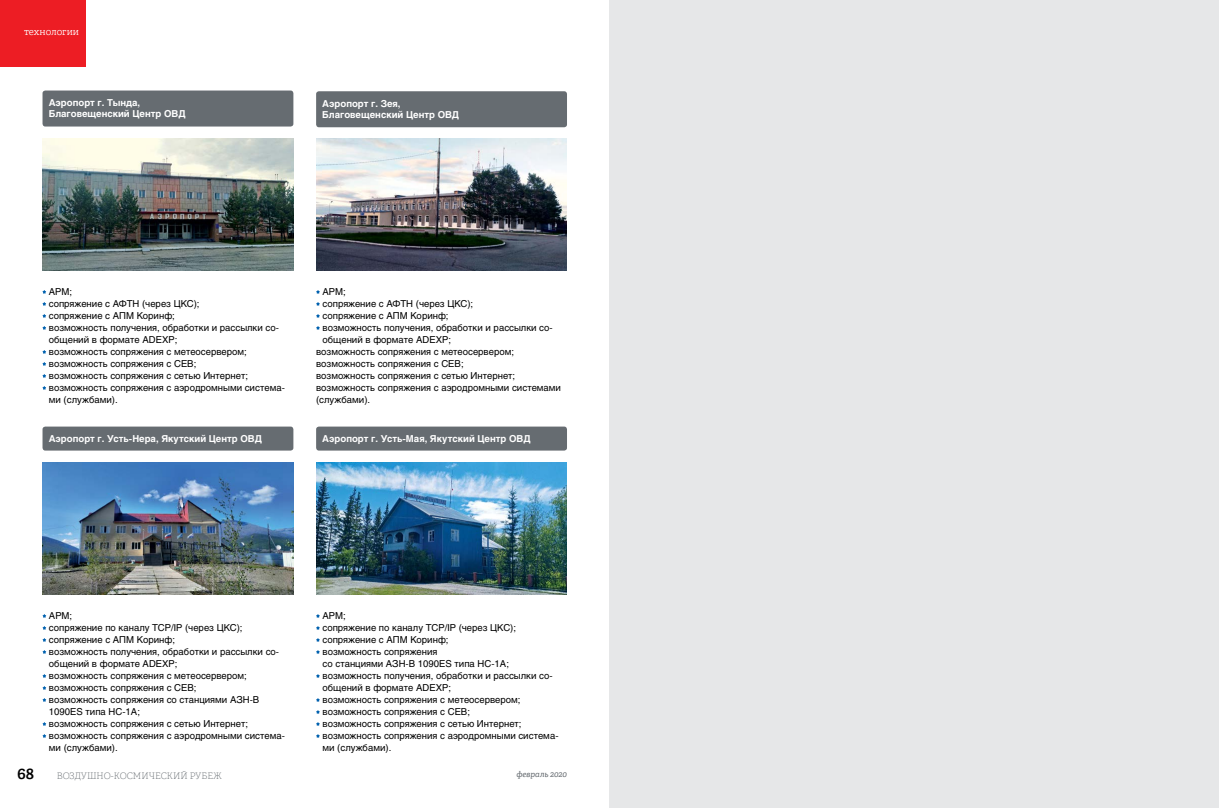
<style>
.page{position:relative;width:1219px;height:808px;background:#fff}
.page>*{position:absolute;margin:0;border:0;box-sizing:border-box;transform-origin:0 0}
.t1{font:600 16px "Adelle Cyrillic";color:#000}
.t2{font:300 10px "Adelle Cyrillic";color:#fff}
.t3{font:9.5px/12px "Helios";color:#000}
.t4{font:700 9.5px/11.5px "Helios";color:#fff}
.t5{font:100 9px "Adelle Cyrillic";color:#666c71}
.t6{font:italic 8px "Adelle Cyrillic";color:#666c71}
</style>
<div class="page">
<div style="left:0;top:0;width:85px;height:67px;background:#ed1d24"></div>
<img style="left:43px;top:139px;width:250px;height:132px">
<img style="left:316px;top:139px;width:251px;height:131px">
<img style="left:43px;top:463px;width:250px;height:132px">
<img style="left:316px;top:463px;width:251px;height:132px">
<svg style="left:316px;top:614px;width:4px;height:4px"></svg>
<svg style="left:316px;top:626px;width:4px;height:4px"></svg>
<svg style="left:316px;top:638px;width:4px;height:4px"></svg>
<svg style="left:316px;top:650px;width:4px;height:4px"></svg>
<svg style="left:316px;top:674px;width:4px;height:4px"></svg>
<svg style="left:316px;top:698px;width:4px;height:4px"></svg>
<svg style="left:316px;top:710px;width:4px;height:4px"></svg>
<svg style="left:316px;top:722px;width:4px;height:4px"></svg>
<svg style="left:316px;top:734px;width:4px;height:4px"></svg>
<div style="left:43px;top:91px;width:250px;height:36px;background:#666c71;border-radius:3px"></div>
<div style="left:43px;top:427px;width:250px;height:24px;background:#666c71;border-radius:3px"></div>
<div style="left:316px;top:427px;width:251px;height:24px;background:#666c71;border-radius:3px"></div>
<div style="left:316px;top:91px;width:251px;height:36px;background:#666c71;border-radius:3px"></div>
<svg style="left:42px;top:290px;width:4px;height:4px"></svg>
<svg style="left:42px;top:302px;width:4px;height:4px"></svg>
<svg style="left:42px;top:314px;width:4px;height:4px"></svg>
<svg style="left:42px;top:326px;width:4px;height:4px"></svg>
<svg style="left:42px;top:350px;width:4px;height:4px"></svg>
<svg style="left:42px;top:362px;width:4px;height:4px"></svg>
<svg style="left:42px;top:374px;width:4px;height:4px"></svg>
<svg style="left:42px;top:386px;width:4px;height:4px"></svg>
<svg style="left:316px;top:290px;width:4px;height:4px"></svg>
<svg style="left:316px;top:302px;width:4px;height:4px"></svg>
<svg style="left:316px;top:314px;width:4px;height:4px"></svg>
<svg style="left:316px;top:326px;width:4px;height:4px"></svg>
<div style="left:609px;top:0;width:610px;height:808px;background:#e6e7e8"></div>
<p class="t2" style="left:24px;top:25px;width:57px">технологии</p>
<p class="t4" style="left:49px;top:97px;width:138px">Аэропорт г. Тында,<br>Благовещенский Центр ОВД</p>
<p class="t4" style="left:322px;top:97px;width:138px">Аэропорт г. Зея,<br>Благовещенский Центр ОВД</p>
<p class="t3" style="left:49px;top:285px;width:238px">АРМ;<br>сопряжение с АФТН (через ЦКС);<br>сопряжение с АПМ Коринф;<br>возможность получения, обработки и рассылки со&shy;общений в формате ADEXP;<br>возможность сопряжения с метеосервером; возможность сопряжения с СЕВ;<br>возможность сопряжения с сетью Интернет; возможность сопряжения с аэродромными система&shy;ми (службами).</p>
<p class="t3" style="left:323px;top:285px;width:25px">АРМ;</p>
<p class="t3" style="left:323px;top:297px;width:152px">сопряжение с АФТН (через ЦКС);</p>
<p class="t3" style="left:323px;top:309px;width:128px">сопряжение с АПМ Коринф;</p>
<p class="t3" style="left:323px;top:321px;width:232px">возможность получения, обработки и рассылки со-</p>
<p class="t3" style="left:323px;top:333px;width:130px">общений в формате ADEXP;</p>
<p class="t3" style="left:316px;top:345px;width:199px">возможность сопряжения с метеосервером;</p>
<p class="t3" style="left:316px;top:357px;width:149px">возможность сопряжения с СЕВ;</p>
<p class="t3" style="left:316px;top:369px;width:201px">возможность сопряжения с сетью Интернет;</p>
<p class="t3" style="left:316px;top:381px;width:246px">возможность сопряжения с аэродромными системами</p>
<p class="t3" style="left:316px;top:393px;width:56px">(службами).</p>
<p class="t4" style="left:49px;top:433px;width:215px">Аэропорт г. Усть-Нера, Якутский Центр ОВД</p>
<p class="t4" style="left:322px;top:433px;width:210px">Аэропорт г. Усть-Мая, Якутский Центр ОВД</p>
<p class="t3" style="left:49px;top:609px;width:238px">АРМ;<br>сопряжение по каналу TCP/IP (через ЦКС); сопряжение с АПМ Коринф;<br>возможность получения, обработки и рассылки со&shy;общений в формате ADEXP;<br>возможность сопряжения с метеосервером; возможность сопряжения с СЕВ;<br>возможность сопряжения со станциями АЗН-В<br>1090ES типа НС-1А;<br>возможность сопряжения с сетью Интернет; возможность сопряжения с аэродромными система&shy;ми (службами).</p>
<p class="t3" style="left:322px;top:609px;width:238px">АРМ;<br>сопряжение по каналу TCP/IP (через ЦКС); сопряжение с АПМ Коринф;<br>возможность сопряжения<br>со станциями АЗН-В 1090ES типа НС-1А; возможность получения, обработки и рассылки со&shy;общений в формате ADEXP;<br>возможность сопряжения с метеосервером; возможность сопряжения с СЕВ;<br>возможность сопряжения с сетью Интернет; возможность сопряжения с аэродромными система&shy;ми (службами).</p>
<h1 class="t1" style="left:17px;top:764px;width:18px">68</h1>
<p class="t5" style="left:57px;top:770px;width:167px">Воздушно-космический рубеж</p>
<p class="t6" style="left:516px;top:770px;width:52px">февраль 2020</p>
</div>
